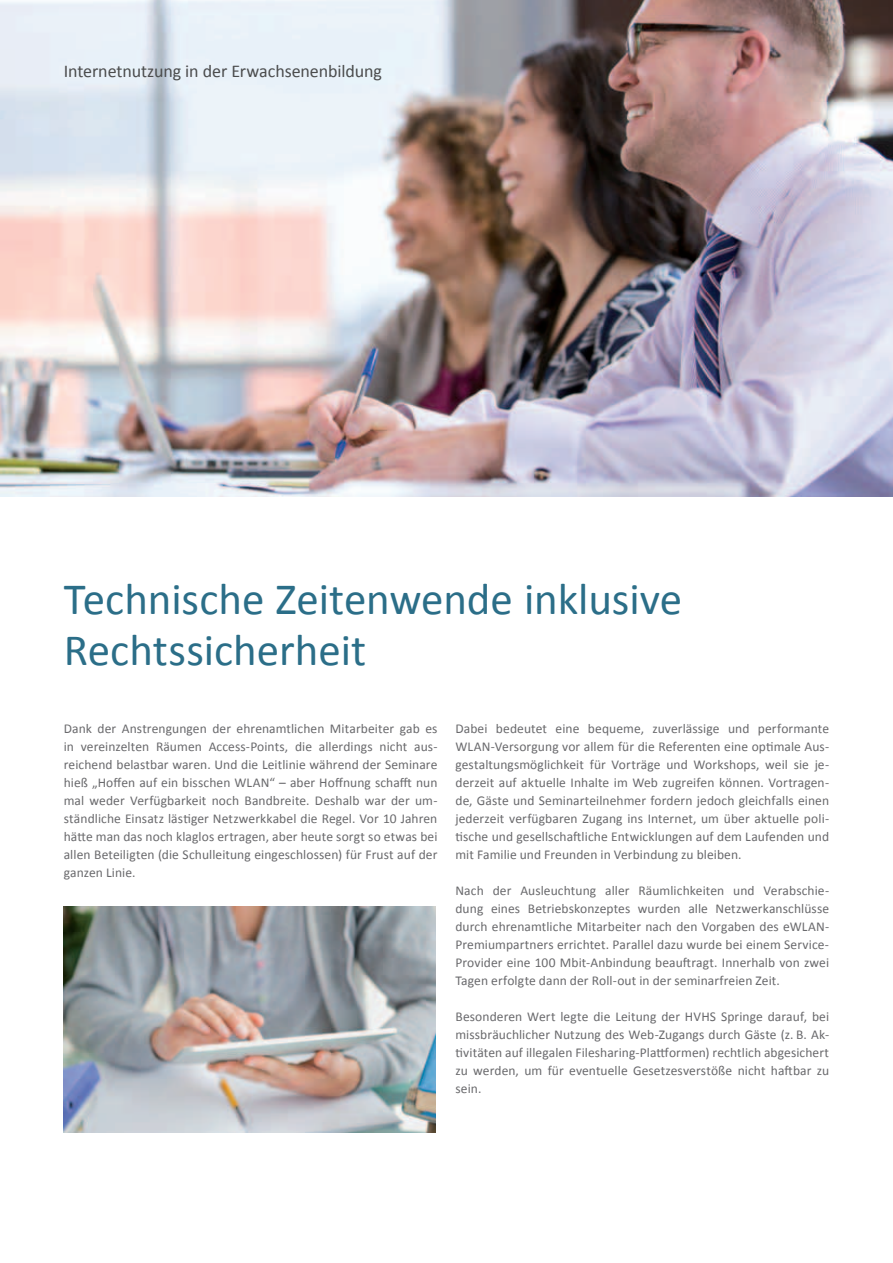
<style>
.page{position:relative;width:893px;height:1263px;background:#fff}
.page>*{position:absolute;margin:0;border:0;box-sizing:border-box;transform-origin:0 0}
.t1{font:45px/51px "Calibri";color:#2b6e88}
.t2{font:18px "Calibri";letter-spacing:-.005em;color:#4b4c4d}
.t3{font:13.5px/18px "Calibri";letter-spacing:.005em;color:#69696c;text-align:justify}
</style>
<div class="page">
<img style="left:0;top:0;width:893px;height:496px">
<img style="left:64px;top:907px;width:371px;height:225px">
<h2 class="t2" style="left:64px;top:60px;width:320px">Internetnutzung in der Erwachsenenbildung</h2>
<h1 class="t1" style="left:64px;top:573px;width:620px">Technische Zeitenwende inklusive<br>Rechtssicherheit</h1>
<p class="t3" style="left:64px;top:720px;width:375px">Dank der Anstrengungen der ehrenamtlichen Mitarbeiter gab es in vereinzelten Räumen Access-Points, die allerdings nicht aus&shy;reichend belastbar waren. Und die Leitlinie während der Seminare hieß „Hoffen auf ein bisschen WLAN“ – aber Hoffnung schafft nun mal weder Verfügbarkeit noch Bandbreite. Deshalb war der um&shy;ständliche Einsatz lästiger Netzwerkkabel die Regel. Vor 10 Jahren hätte man das noch klaglos ertragen, aber heute sorgt so etwas bei allen Beteiligten (die Schulleitung eingeschlossen) für Frust auf der ganzen Linie.</p>
<p class="t3" style="left:455px;top:719px;width:375px">Dabei bedeutet eine bequeme, zuverlässige und performante WLAN-Versorgung vor allem für die Referenten eine optimale Aus&shy;gestaltungsmöglichkeit für Vorträge und Workshops, weil sie je&shy;derzeit auf aktuelle Inhalte im Web zugreifen können. Vortragen&shy;de, Gäste und Seminarteilnehmer fordern jedoch gleichfalls einen jederzeit verfügbaren Zugang ins Internet, um über aktuelle poli&shy;tische und gesellschaftliche Entwicklungen auf dem Laufenden und mit Familie und Freunden in Verbindung zu bleiben.</p>
<p class="t3" style="left:455px;top:881px;width:375px">Nach der Ausleuchtung aller Räumlichkeiten und Verabschie&shy;dung eines Betriebskonzeptes wurden alle Netzwerkanschlüsse durch ehrenamtliche Mitarbeiter nach den Vorgaben des eWLAN-Premiumpartners errichtet. Parallel dazu wurde bei einem Service-Provider eine 100 Mbit-Anbindung beauftragt. Innerhalb von zwei Tagen erfolgte dann der Roll-out in der seminarfreien Zeit.</p>
<p class="t3" style="left:455px;top:1007px;width:375px">Besonderen Wert legte die Leitung der HVHS Springe darauf, bei missbräuchlicher Nutzung des Web-Zugangs durch Gäste (z. B. Ak&shy;tivitäten auf illegalen Filesharing-Plattformen) rechtlich abgesichert zu werden, um für eventuelle Gesetzesverstöße nicht haftbar zu sein.</p>
</div>
